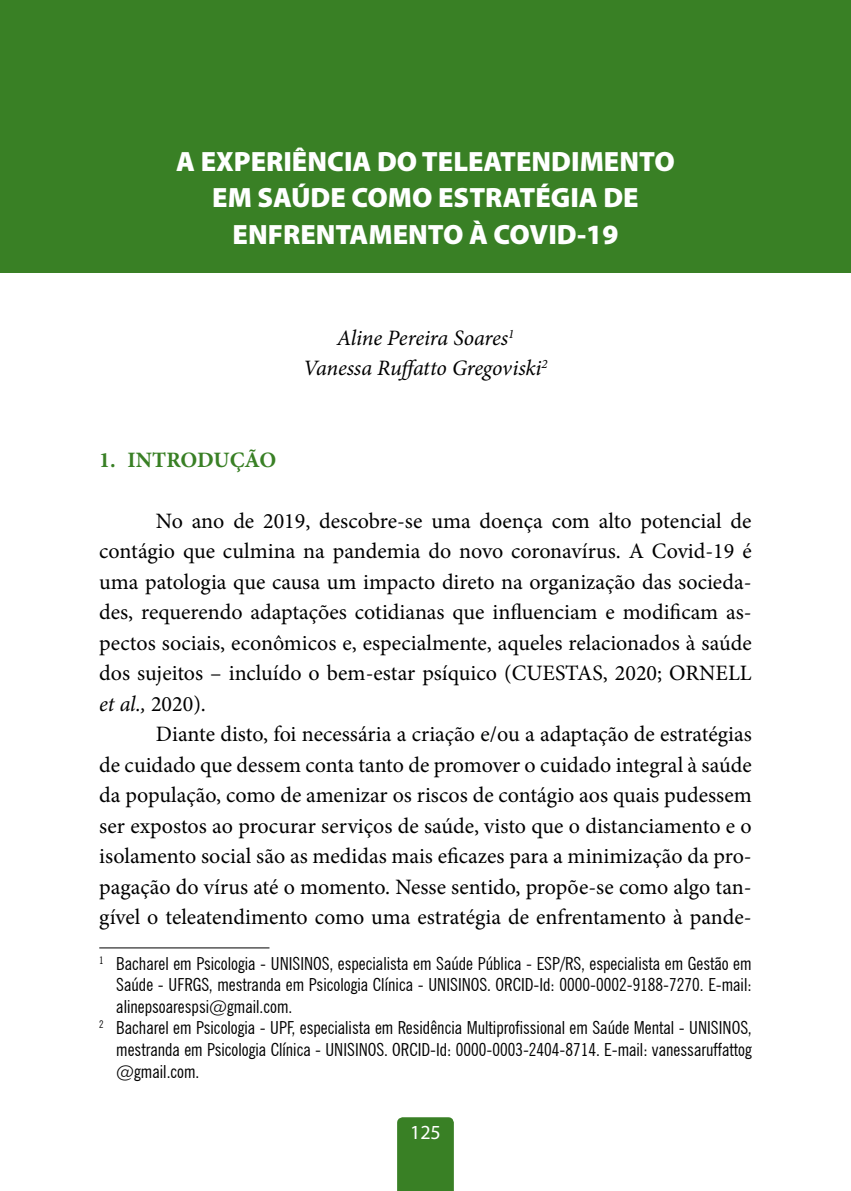
<style>
.page{position:relative;width:851px;height:1191px;background:#fff}
.page>*{position:absolute;margin:0;border:0;box-sizing:border-box;transform-origin:0 0}
.t1{font:900 28px/36.4px "Myriad Pro";color:#fff;text-align:center}
.t2{font:22px/30.4px "Minion Pro";color:#000;text-align:justify}
.t3{font:italic 22px/30.4px "Minion Pro";letter-spacing:-.015em;color:#000;text-align:center}
.t4{font:700 22px "Minion Pro";color:#398025}
.t5{font:20px "Myriad Pro";color:#fff}
.t6{font:condensed 18px "News Gothic BT";color:#000}
.s1{font-style:italic}
</style>
<div class="page">
<div style="left:397px;top:1117px;width:57px;height:74px;background:#398025"></div>
<div style="left:0;top:0;width:850px;height:272px;background:#398025"></div>
<hr style="left:99px;top:947px;width:170px;height:1px;background:#000">
<p class="t1" style="left:176px;top:144px;width:500px">A EXPERIÊNCIA DO TELEATENDIMENTO<br>EM SAÚDE COMO ESTRATÉGIA DE<br>ENFRENTAMENTO À COVID-19</p>
<p class="t3" style="left:303px;top:323px;width:246px">Aline Pereira Soares<sup>1<br></sup>Vanessa Ruffatto Gregoviski<sup>2</sup></p>
<p class="t4" style="left:99px;top:444px;width:178px">1. INTRODUÇÃO</p>
<p class="t2" style="left:99px;top:506px;width:653px;text-indent:57px">No ano de 2019, descobre-se uma doença com alto potencial de contágio que culmina na pandemia do novo coronavírus. A Covid-19 é uma patologia que causa um impacto direto na organização das socieda&shy;des, requerendo adaptações cotidianas que influenciam e modificam as&shy;pectos sociais, econômicos e, especialmente, aqueles relacionados à saúde dos sujeitos – incluído o bem-estar psíquico (CUESTAS, 2020; ORNELL <span class="s1">et al.,</span> 2020).</p>
<p class="t2" style="left:99px;top:719px;width:654px;text-indent:57px">Diante disto, foi necessária a criação e/ou a adaptação de estratégias de cuidado que dessem conta tanto de promover o cuidado integral à saúde da população, como de amenizar os riscos de contágio aos quais pudessem ser expostos ao procurar serviços de saúde, visto que o distanciamento e o isolamento social são as medidas mais eficazes para a minimização da pro&shy;pagação do vírus até o momento. Nesse sentido, propõe-se como algo tan&shy;gível o teleatendimento como uma estratégia de enfrentamento à pande-</p>
<p class="t6" style="left:99px;top:952px;width:653px"><sup>1</sup> Bacharel em Psicologia - UNISINOS, especialista em Saúde Pública - ESP/RS, especialista em Gestão em</p>
<p class="t6" style="left:116px;top:973px;width:636px">Saúde - UFRGS, mestranda em Psicologia Clínica - UNISINOS. ORCID-Id: 0000-0002-9188-7270. E-mail:</p>
<p class="t6" style="left:116px;top:995px;width:177px">alinepsoarespsi@gmail.com.</p>
<p class="t6" style="left:99px;top:1017px;width:653px"><sup>2</sup> Bacharel em Psicologia - UPF, especialista em Residência Multiprofissional em Saúde Mental - UNISINOS,</p>
<p class="t6" style="left:116px;top:1038px;width:636px">mestranda em Psicologia Clínica - UNISINOS. ORCID-Id: 0000-0003-2404-8714. E-mail: vanessaruffattog</p>
<p class="t6" style="left:116px;top:1060px;width:85px">@gmail.com.</p>
<p class="t5" style="left:410px;top:1119px;width:32px">125</p>
</div>
